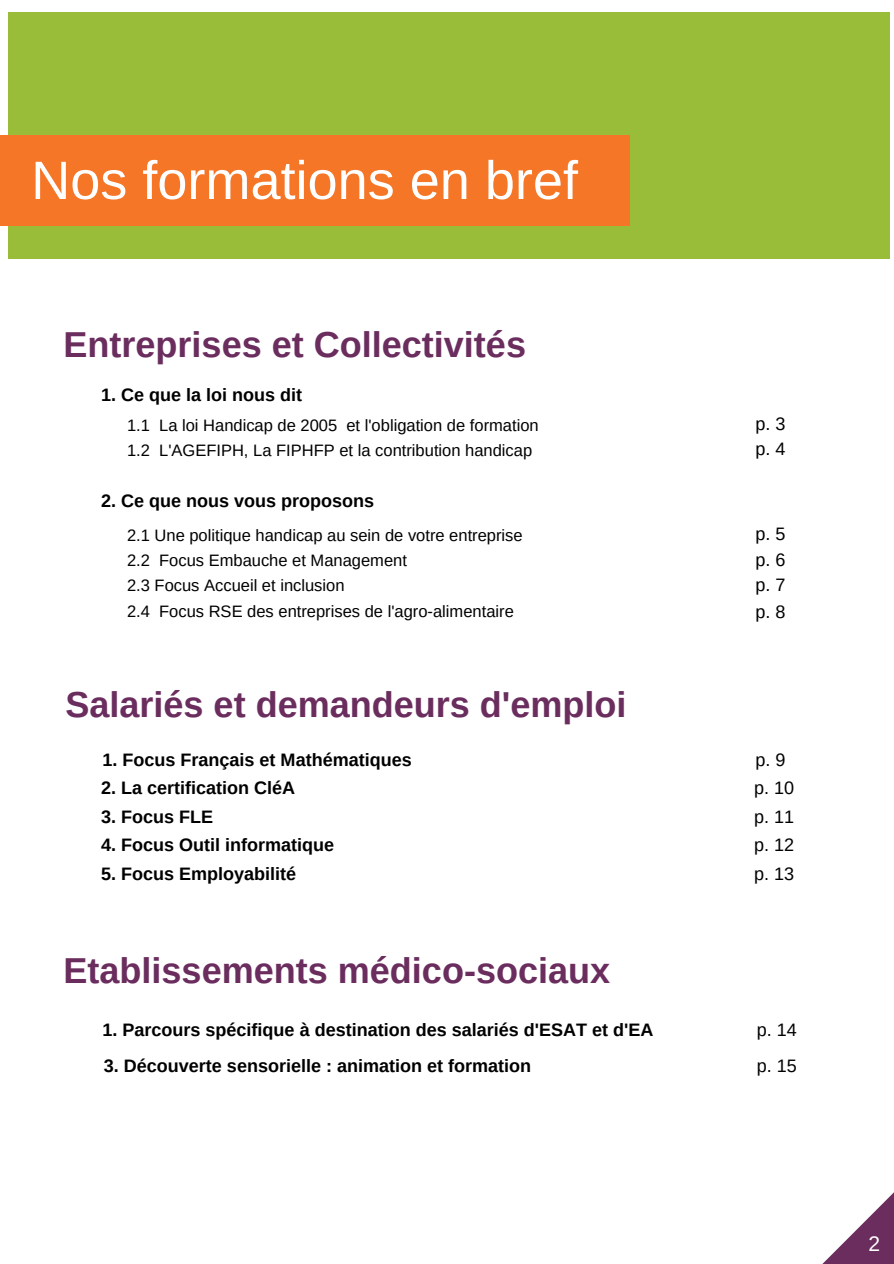
<style>
.page{position:relative;width:894px;height:1264px;background:#fff}
.page>*{position:absolute;margin:0;border:0;box-sizing:border-box;transform-origin:0 0}
.t1{font:54px "Arimo";color:#fff}
.t2{font:700 36px "Arimo";color:#6a2d5e}
.t3{font:21px "Arimo";color:#fff}
.t4{font:700 18px "Arimo";color:#000}
.t5{font:18px "Arimo";color:#000}
.t6{font:16.5px "Arimo";color:#000}
</style>
<div class="page">
<svg style="left:823px;top:1193px;width:70px;height:70px"></svg>
<div style="left:9px;top:12px;width:880px;height:246px;background:#99bd39"></div>
<div style="left:0;top:135px;width:629px;height:90px;background:#f67627"></div>
<p class="t1" style="left:31px;top:150px;width:548px">Nos formations en bref</p>
<p class="t2" style="left:63px;top:324px;width:464px">Entreprises et Collectivités</p>
<p class="t4" style="left:101px;top:384px;width:202px">1. Ce que la loi nous dit</p>
<p class="t6" style="left:127px;top:415px;width:413px">1.1 La loi Handicap de 2005 et l'obligation de formation</p>
<p class="t6" style="left:127px;top:440px;width:406px">1.2 L'AGEFIPH, La FIPHFP et la contribution handicap</p>
<p class="t4" style="left:101px;top:491px;width:274px">2. Ce que nous vous proposons</p>
<p class="t6" style="left:127px;top:526px;width:397px">2.1 Une politique handicap au sein de votre entreprise</p>
<p class="t6" style="left:127px;top:551px;width:281px">2.2 Focus Embauche et Management</p>
<p class="t6" style="left:127px;top:576px;width:219px">2.3 Focus Accueil et inclusion</p>
<p class="t6" style="left:127px;top:602px;width:388px">2.4 Focus RSE des entreprises de l'agro-alimentaire</p>
<p class="t2" style="left:65px;top:684px;width:562px">Salariés et demandeurs d'emploi</p>
<p class="t4" style="left:102px;top:749px;width:311px">1. Focus Français et Mathématiques</p>
<p class="t4" style="left:101px;top:777px;width:196px">2. La certification CléA</p>
<p class="t4" style="left:101px;top:806px;width:113px">3. Focus FLE</p>
<p class="t4" style="left:101px;top:834px;width:234px">4. Focus Outil informatique</p>
<p class="t4" style="left:101px;top:863px;width:196px">5. Focus Employabilité</p>
<p class="t2" style="left:63px;top:950px;width:548px">Etablissements médico-sociaux</p>
<p class="t4" style="left:102px;top:1019px;width:552px">1. Parcours spécifique à destination des salariés d'ESAT et d'EA</p>
<p class="t4" style="left:104px;top:1055px;width:429px">3. Découverte sensorielle : animation et formation</p>
<p class="t5" style="left:755px;top:413px;width:32px">p. 3</p>
<p class="t5" style="left:755px;top:438px;width:32px">p. 4</p>
<p class="t5" style="left:755px;top:523px;width:32px">p. 5</p>
<p class="t5" style="left:755px;top:549px;width:32px">p. 6</p>
<p class="t5" style="left:755px;top:574px;width:32px">p. 7</p>
<p class="t5" style="left:755px;top:601px;width:32px">p. 8</p>
<p class="t5" style="left:755px;top:749px;width:32px">p. 9</p>
<p class="t5" style="left:753px;top:777px;width:42px">p. 10</p>
<p class="t5" style="left:753px;top:806px;width:42px">p. 11</p>
<p class="t5" style="left:753px;top:834px;width:42px">p. 12</p>
<p class="t5" style="left:753px;top:863px;width:42px">p. 13</p>
<p class="t5" style="left:756px;top:1019px;width:42px">p. 14</p>
<p class="t5" style="left:756px;top:1055px;width:42px">p. 15</p>
<p class="t3" style="left:868px;top:1232px;width:13px">2</p>
</div>
